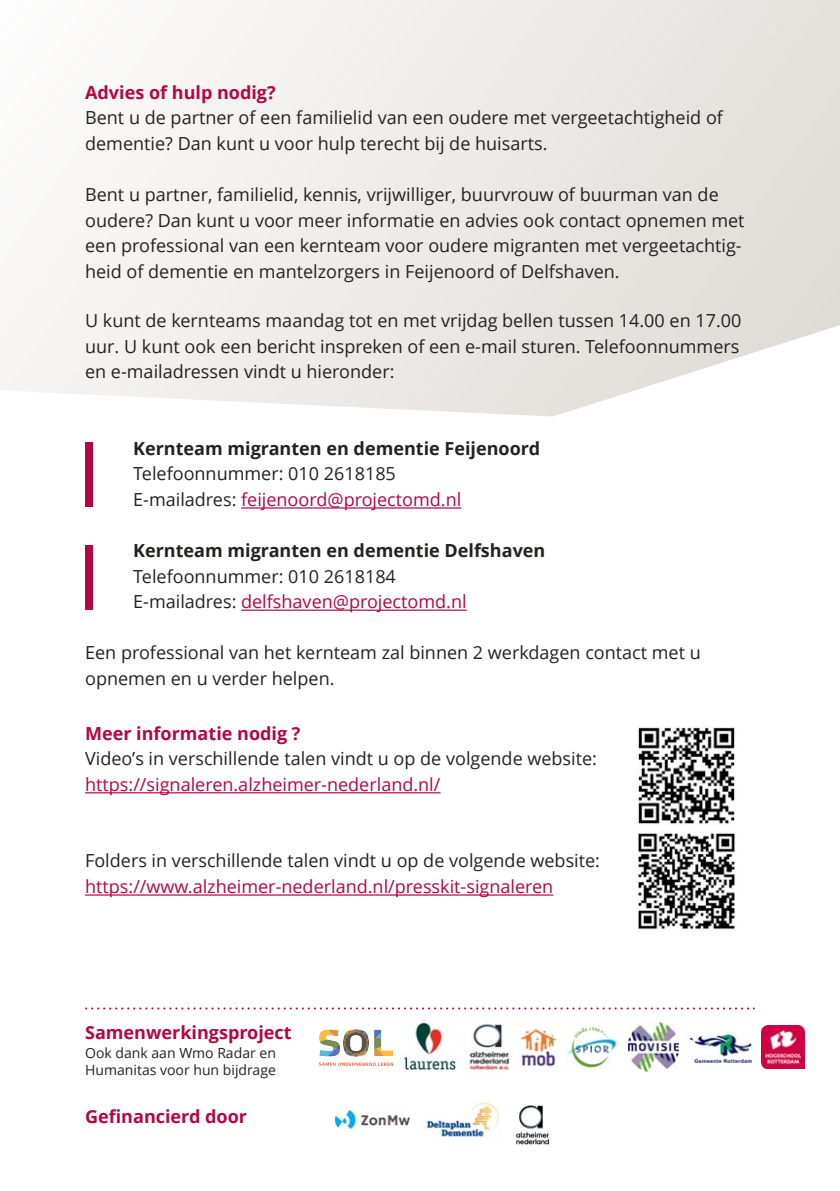
<style>
.page{position:relative;width:840px;height:1191px;background:#fff}
.page>*{position:absolute;margin:0;border:0;box-sizing:border-box;transform-origin:0 0}
.t1{font:18px/25.6px "Open Sans";color:#222221}
.t2{font:18px "Open Sans";color:#b20645}
.t3{font:700 18px "Open Sans";color:#b20645}
.t4{font:700 18px "Open Sans";color:#222221}
.t5{font:14px/16.8px "Open Sans";color:#222221}
.s1{color:#222221}
</style>
<div class="page">
<svg style="left:85px;top:1007px;width:669px;height:2px"></svg>
<svg style="left:319px;top:1062px;width:74px;height:4px"></svg>
<svg style="left:319px;top:1029px;width:74px;height:27px"></svg>
<img style="left:403px;top:1022px;width:54px;height:49px">
<img style="left:469px;top:1023px;width:41px;height:48px">
<img style="left:519px;top:1022px;width:38px;height:46px">
<img style="left:567px;top:1025px;width:51px;height:44px">
<img style="left:628px;top:1022px;width:50px;height:50px">
<img style="left:687px;top:1034px;width:66px;height:29px">
<img style="left:761px;top:1025px;width:43px;height:43px">
<img style="left:426px;top:1101px;width:74px;height:37px">
<img style="left:335px;top:1110px;width:74px;height:18px">
<img style="left:515px;top:1104px;width:36px;height:41px">
<hr style="left:241px;top:507px;width:220px;height:1px;background:#b20645">
<hr style="left:241px;top:609px;width:225px;height:2px;background:#b20645">
<hr style="left:85px;top:792px;width:355px;height:1px;background:#b20645">
<hr style="left:85px;top:894px;width:468px;height:1px;background:#b20645">
<div style="left:85px;top:442px;width:8px;height:65px;background:#b20645"></div>
<div style="left:85px;top:545px;width:8px;height:65px;background:#b20645"></div>
<img style="left:638px;top:727px;width:97px;height:98px">
<img style="left:638px;top:833px;width:97px;height:97px">
<p class="t3" style="left:85px;top:80px;width:192px">Advies of hulp nodig?</p>
<p class="t1" style="left:85px;top:105px;width:639px">Bent u de partner of een familielid van een oudere met vergeetachtigheid of dementie? Dan kunt u voor hulp terecht bij de huisarts.</p>
<p class="t1" style="left:85px;top:181px;width:660px">Bent u partner, familielid, kennis, vrijwilliger, buurvrouw of buurman van de oudere? Dan kunt u voor meer informatie en advies ook contact opnemen met een professional van een kernteam voor oudere migranten met vergeetachtig&shy;heid of dementie en mantelzorgers in Feijenoord of Delfshaven.</p>
<p class="t1" style="left:85px;top:307px;width:657px;text-align:justify">U kunt de kernteams maandag tot en met vrijdag bellen tussen 14.00 en 17.00 uur. U kunt ook een bericht inspreken of een e-mail sturen. Telefoonnummers en e-mailadressen vindt u hieronder:</p>
<p class="t4" style="left:133px;top:435px;width:408px">Kernteam migranten en dementie Feijenoord</p>
<p class="t1" style="left:133px;top:460px;width:264px">Telefoonnummer: 010 2618185</p>
<p class="t2" style="left:133px;top:487px;width:329px"><span class="s1">E-mailadres:</span> feijenoord@projectomd.nl</p>
<p class="t4" style="left:133px;top:538px;width:413px">Kernteam migranten en dementie Delfshaven</p>
<p class="t1" style="left:133px;top:563px;width:264px">Telefoonnummer: 010 2618184</p>
<p class="t2" style="left:133px;top:589px;width:335px"><span class="s1">E-mailadres:</span> delfshaven@projectomd.nl</p>
<p class="t1" style="left:85px;top:639px;width:617px">Een professional van het kernteam zal binnen 2 werkdagen contact met u</p>
<p class="t1" style="left:85px;top:665px;width:251px">opnemen en u verder helpen.</p>
<p class="t3" style="left:85px;top:720px;width:217px">Meer informatie nodig ?</p>
<p class="t1" style="left:85px;top:745px;width:513px">Video’s in verschillende talen vindt u op de volgende website:</p>
<p class="t2" style="left:85px;top:771px;width:356px">https://signaleren.alzheimer-nederland.nl/</p>
<p class="t1" style="left:85px;top:847px;width:516px">Folders in verschillende talen vindt u op de volgende website:</p>
<p class="t2" style="left:85px;top:873px;width:469px">https://www.alzheimer-nederland.nl/presskit-signaleren</p>
<p class="t3" style="left:85px;top:1020px;width:208px">Samenwerkingsproject</p>
<p class="t5" style="left:85px;top:1044px;width:192px">Ook dank aan Wmo Radar en<br>Humanitas voor hun bijdrage</p>
<p class="t3" style="left:85px;top:1103px;width:163px">Gefinancierd door</p>
</div>
